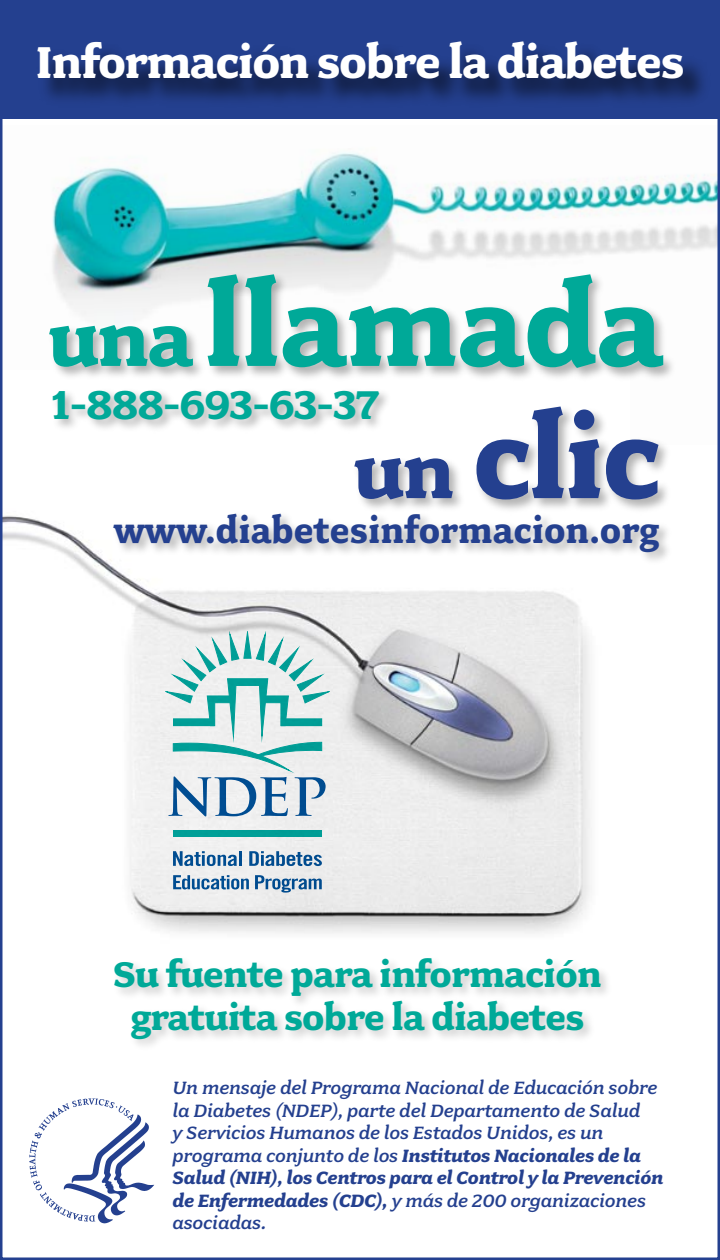
<style>
.page{position:relative;width:720px;height:1260px;background:#fff}
.page>*{position:absolute;margin:0;border:0;box-sizing:border-box;transform-origin:0 0}
.t1{font:700 125px "Fairplex Wide";letter-spacing:-.01em;color:#00a998}
.t2{font:700 125px "Fairplex Wide";color:#24408f}
.t3{font:700 50px "Fairplex Wide";letter-spacing:-.03em;color:#fff}
.t4{font:700 45px "Fairplex Wide";letter-spacing:-.025em;color:#00a998;scale:.95 1}
.t5{font:700 40px/42.5px "Fairplex Wide";letter-spacing:-.02em;color:#00a998;text-align:center}
.t6{font:700 40px "Fairplex Wide";color:#24408f;scale:.96 1}
.t7{font:italic 500 20px/22.5px "Fairplex Wide";letter-spacing:-.01em;color:#24408f}
.s1{font-size:85px}
.s2{font-weight:700}
</style>
<div class="page">
<img style="left:52px;top:152px;width:665px;height:119px">
<img style="left:3px;top:516px;width:587px;height:418px">
<div style="left:0;top:0;width:720px;height:119px;background:#24408f"></div>
<div style="left:36px;top:40px;width:676px;height:70px;background:#000;opacity:.7"></div>
<div style="left:46px;top:271px;width:632px;height:112px;background:#000;opacity:.3"></div>
<svg style="left:29px;top:1098px;width:125px;height:125px"></svg>
<div style="left:50px;top:386px;width:343px;height:48px;background:#000;opacity:.3"></div>
<div style="left:351px;top:403px;width:322px;height:113px;background:#000;opacity:.3"></div>
<div style="left:112px;top:955px;width:503px;height:98px;background:#000;opacity:.2"></div>
<div style="left:110px;top:509px;width:563px;height:57px;background:#000;opacity:.3"></div>
<svg style="left:165px;top:631px;width:165px;height:186px"></svg>
<div style="left:173px;top:830px;width:149px;height:7px;background:#009f97"></div>
<svg style="left:173px;top:851px;width:64px;height:15px"></svg>
<hr style="left:239px;top:851px;width:3px;height:15px;background:#00529b">
<svg style="left:249px;top:851px;width:73px;height:15px"></svg>
<svg style="left:173px;top:875px;width:76px;height:14px"></svg>
<svg style="left:255px;top:875px;width:67px;height:18px"></svg>
<h2 class="t3" style="left:36px;top:34px;width:651px">Información sobre la diabetes</h2>
<h1 class="t1" style="left:48px;top:255px;width:617px"><span class="s1">una</span> llamada</h1>
<h3 class="t4" style="left:51px;top:379px;width:346px">1-888-693-63-37</h3>
<h1 class="t2" style="left:353px;top:388px;width:309px"><span class="s1">un</span> clic</h1>
<h3 class="t6" style="left:114px;top:507px;width:570px">www.diabetesinformacion.org</h3>
<h3 class="t5" style="left:113px;top:953px;width:490px">Su fuente para información gratuita sobre la diabetes</h3>
<p class="t7" style="left:172px;top:1077px;width:492px">Un mensaje del Programa Nacional de Educación sobre la Diabetes (NDEP), parte del Departamento de Salud<br>y Servicios Humanos de los Estados Unidos, es un programa conjunto de los <span class="s2">Institutos Nacionales de la Salud (NIH), los Centros para el Control y la Prevención de Enfermedades (CDC),</span> y más de 200 organizaciones asociadas.</p>
</div>
